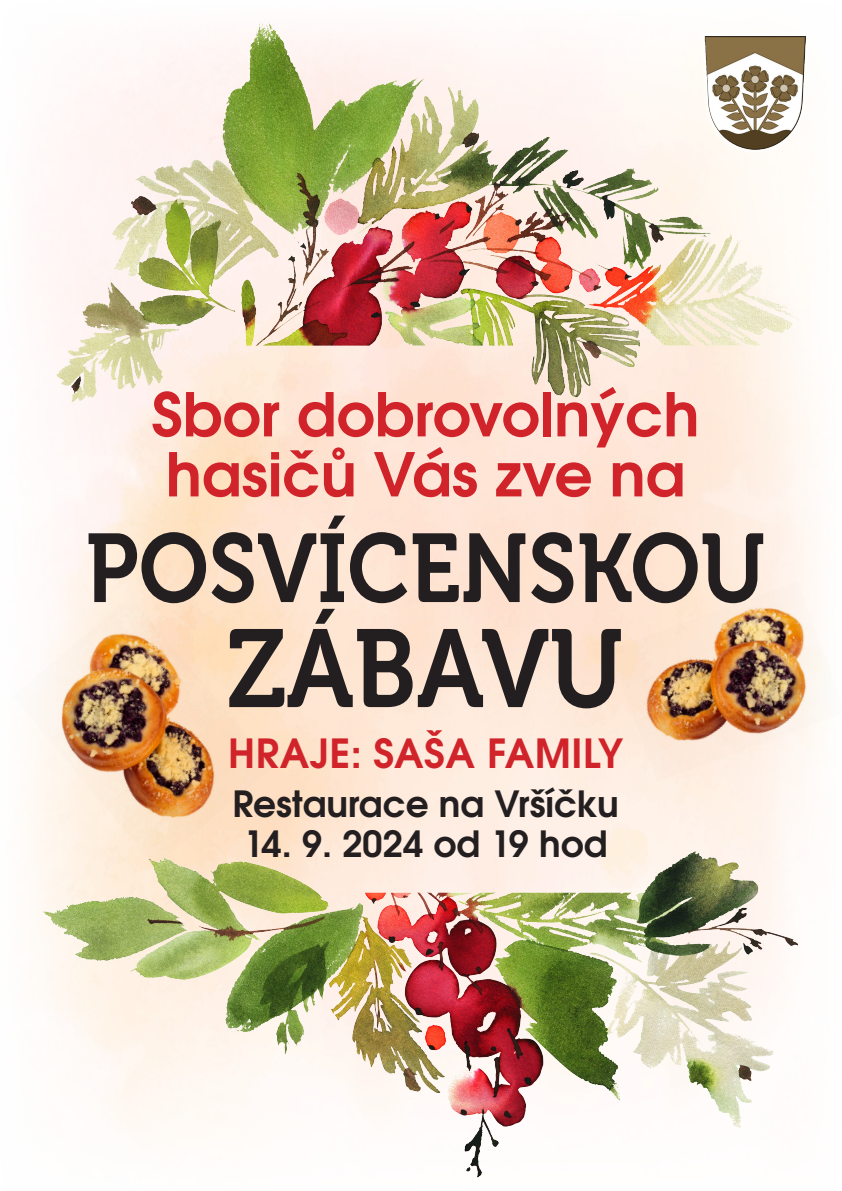
<style>
.page{position:relative;width:842px;height:1191px;background:#fff}
.page>*{position:absolute;margin:0;border:0;box-sizing:border-box;transform-origin:0 0}
.t1{font:110px "Museo 700";color:#231f20;scale:.91 1}
.t2{font:96.8px "Museo 700";color:#231f20;scale:.91 1}
.t3{font:60px "Avant Gar Got Itc LOT Dem";color:#d1232a}
.t4{font:40px "Avant Gar Got Itc LOT Dem";letter-spacing:.015em;color:#d1232a}
.t5{font:36px "Avant Gar Got Itc LOT Dem";color:#231f20}
</style>
<div class="page">
<img style="left:9px;top:761px;width:825px;height:417px">
<img style="left:13px;top:597px;width:260px;height:268px">
<img style="left:609px;top:582px;width:232px;height:199px">
<img style="left:12px;top:10px;width:819px;height:415px">
<svg style="left:700px;top:31px;width:111px;height:124px"></svg>
<img style="left:705px;top:36px;width:88px;height:114px">
<p class="t3" style="left:152px;top:376px;width:549px">Sbor dobrovolných</p>
<p class="t3" style="left:166px;top:436px;width:521px">hasičů Vás zve na</p>
<p class="t2" style="left:86px;top:515px;width:749px">POSVÍCENSKOU</p>
<p class="t1" style="left:228px;top:608px;width:436px">ZÁBAVU</p>
<p class="t4" style="left:228px;top:728px;width:396px">HRAJE: SAŠA FAMILY</p>
<p class="t5" style="left:232px;top:781px;width:388px">Restaurace na Vršíčku</p>
<p class="t5" style="left:244px;top:821px;width:365px">14. 9. 2024 od 19 hod</p>
</div>
